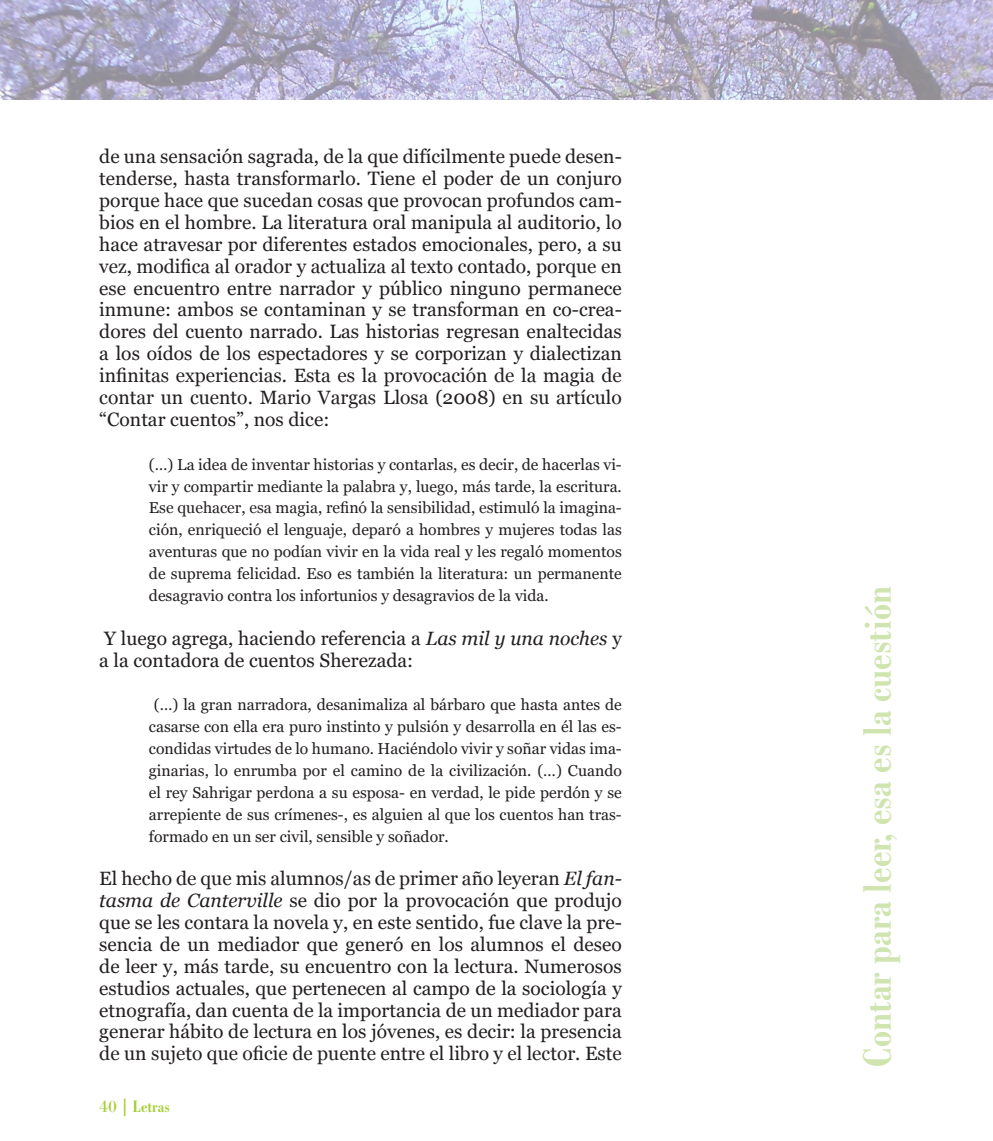
<style>
.page{position:relative;width:993px;height:1141px;background:#fff}
.page>*{position:absolute;margin:0;border:0;box-sizing:border-box;transform-origin:0 0}
.t1{font:700 condensed 42px "Bodoni BT";color:#cfe4ae}
.t2{font:19.25px/21.9px "Georgia 2";color:#231f20;text-align:justify}
.t3{font:700 condensed 17.5px "Bodoni BT";color:#a6ce39}
.t4{font:15.75px/21.9px "Georgia 2";color:#231f20;text-align:justify}
.s1{font-family:"Georgia"}
.s2{font-family:"Georgia Italic 2"}
.s3{font-weight:400;font-stretch:normal}
</style>
<div class="page">
<img style="left:0;top:0;width:992px;height:99px">
<p class="t2" style="left:99px;top:146px;width:524px">de una sensación sagrada, de la que difícilmente puede desen&shy;tenderse, hasta transformarlo. Tiene el poder de un conjuro porque hace que sucedan cosas que provocan profundos cam&shy;bios en el hombre. La literatura oral manipula al auditorio, lo hace atravesar por diferentes estados emocionales, pero, a su <span class="s1">vez, modifica al orador y actualiza al texto contado, porque en </span>ese encuentro entre narrador y público ninguno permanece inmune: ambos se contaminan y se transforman en co-crea&shy;dores del cuento narrado. Las historias regresan enaltecidas a los oídos de los espectadores y se corporizan y dialectizan <span class="s1">infinitas experiencias. Esta es la provocación de la magia de contar un cuento. Mario Vargas Llosa (2008) en su artículo </span>“Contar cuentos”, nos dice:</p>
<p class="t4" style="left:149px;top:454px;width:474px">(…) La idea de inventar historias y contarlas, es decir, de hacerlas vi&shy;vir y compartir mediante la palabra y, luego, más tarde, la escritura.<br><span class="s1">Ese quehacer, esa magia, refinó la sensibilidad, estimuló la imagina&shy;</span>ción, enriqueció el lenguaje, deparó a hombres y mujeres todas las aventuras que no podían vivir en la vida real y les regaló momentos de suprema felicidad. Eso es también la literatura: un permanente desagravio contra los infortunios y desagravios de la vida.</p>
<p class="t2" style="left:99px;top:627px;width:524px">Y luego agrega, haciendo referencia a <span class="s2">Las mil y una noches</span> y a la contadora de cuentos Sherezada:</p>
<p class="t4" style="left:149px;top:694px;width:474px;text-indent:5px">(…) la gran narradora, desanimaliza al bárbaro que hasta antes de casarse con ella era puro instinto y pulsión y desarrolla en él las es&shy;condidas virtudes de lo humano. Haciéndolo vivir y soñar vidas ima&shy;ginarias, lo enrumba por el camino de la civilización. (…) Cuando el rey Sahrigar perdona a su esposa- en verdad, le pide perdón y se arrepiente de sus crímenes-, es alguien al que los cuentos han tras&shy;formado en un ser civil, sensible y soñador.</p>
<p class="t2" style="left:99px;top:868px;width:524px"><span class="s1">El hecho de que mis alumnos/as de primer año leyeran</span> <span class="s2">El fan&shy;tasma de Canterville</span> se dio por la provocación que produjo que se les contara la novela y, en este sentido, fue clave la pre&shy;sencia de un mediador que generó en los alumnos el deseo de leer y, más tarde, su encuentro con la lectura. Numerosos estudios actuales, que pertenecen al campo de la sociología y etnografía, dan cuenta de la importancia de un mediador para generar hábito de lectura en los jóvenes, es decir: la presencia <span class="s1">de un sujeto que oficie de puente entre el libro y el lector. Este</span></p>
<p class="t3" style="left:99px;top:1096px;width:72px"><span class="s3">40</span> | Letras</p>
<p class="t1" style="left:851px;top:1067px;width:482px;rotate:-90deg">Contar para leer, esa es la cuestión</p>
</div>
